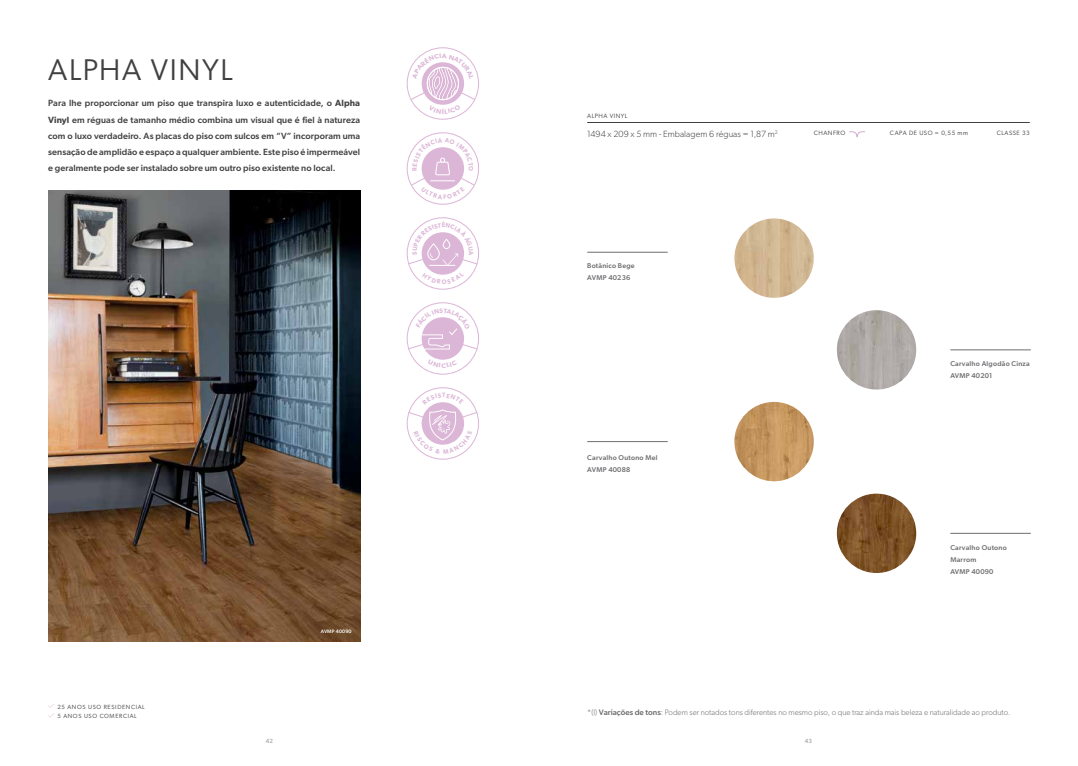
<style>
.page{position:relative;width:1078px;height:766px;background:#fff}
.page>*{position:absolute;margin:0;border:0;box-sizing:border-box;transform-origin:0 0}
.t1{font:30px "Gibson";letter-spacing:.05em;color:#414042}
.t2{font:500 9px/16px "Gibson";letter-spacing:.01em;color:#414042;text-align:justify}
.t3{font:300 9px "Gibson";letter-spacing:.005em;color:#414042}
.t4{font:300 8px "Gibson";color:#6d6e71}
.t5{font:500 7px/12px "Gibson";letter-spacing:.03em;color:#6d6e71}
.t6{font:6.2px "Gibson";letter-spacing:.085em;color:#414042}
.t7{font:6px/9.2px "Gibson";letter-spacing:.11em;color:#414042}
.t8{font:6px "Gibson";color:#939598}
.t9{font:500 5px "Gibson";letter-spacing:.03em;color:#fff}
.s1{font-weight:600}
.s2{font-weight:500}
</style>
<div class="page">
<hr style="left:950px;top:533px;width:80px;height:1px;background:#6d6e71">
<hr style="left:950px;top:349px;width:80px;height:1px;background:#6d6e71">
<hr style="left:587px;top:252px;width:80px;height:1px;background:#6d6e71">
<hr style="left:587px;top:441px;width:80px;height:1px;background:#6d6e71">
<img style="left:734px;top:218px;width:79px;height:80px;border-radius:40px">
<img style="left:836px;top:310px;width:80px;height:79px;border-radius:40px">
<img style="left:734px;top:402px;width:79px;height:79px;border-radius:40px">
<img style="left:836px;top:493px;width:80px;height:80px;border-radius:40px">
<img style="left:48px;top:191px;width:312px;height:450px">
<hr style="left:587px;top:122px;width:442px;height:1px;background:#414042">
<svg style="left:849px;top:131px;width:16px;height:7px"></svg>
<svg style="left:406px;top:132px;width:73px;height:73px"></svg>
<svg style="left:406px;top:47px;width:73px;height:73px"></svg>
<svg style="left:406px;top:217px;width:73px;height:72px"></svg>
<svg style="left:406px;top:302px;width:73px;height:72px"></svg>
<svg style="left:406px;top:387px;width:73px;height:72px"></svg>
<h1 class="t1" style="left:48px;top:52px;width:186px">ALPHA VINYL</h1>
<p class="t2" style="left:48px;top:95px;width:313px">Para lhe proporcionar um piso que transpira luxo e autenticidade, o <span class="s1">Alpha Vinyl</span> em réguas de tamanho médio combina um visual que é fiel à natureza com o luxo verdadeiro. As placas do piso com sulcos em “V” incorporam uma sensação de amplidão e espaço a qualquer ambiente. Este piso é impermeável e geralmente pode ser instalado sobre um outro piso existente no local.</p>
<p class="t7" style="left:57px;top:701px;width:89px">25 ANOS USO RESIDENCIAL<br>5 ANOS USO COMERCIAL</p>
<p class="t9" style="left:321px;top:628px;width:32px">AVMP 40090</p>
<p class="t6" style="left:587px;top:112px;width:42px">ALPHA VINYL</p>
<p class="t3" style="left:587px;top:129px;width:192px">1494 x 209 x 5 mm - Embalagem 6 réguas = 1,87 m<sup>2</sup></p>
<p class="t6" style="left:813px;top:129px;width:33px">CHANFRO</p>
<p class="t6" style="left:889px;top:129px;width:80px">CAPA DE USO = 0,55 mm</p>
<p class="t6" style="left:996px;top:129px;width:34px">CLASSE 33</p>
<p class="t5" style="left:587px;top:259px;width:49px">Botânico Bege<br>AVMP 40236</p>
<p class="t5" style="left:587px;top:451px;width:72px">Carvalho Outono Mel<br>AVMP 40088</p>
<p class="t5" style="left:950px;top:357px;width:81px">Carvalho Algodão Cinza<br>AVMP 40201</p>
<p class="t5" style="left:950px;top:541px;width:58px">Carvalho Outono<br>Marrom<br>AVMP 40090</p>
<p class="t4" style="left:587px;top:707px;width:424px">*(I) <span class="s2">Variações de tons</span>: Podem ser notados tons diferentes no mesmo piso, o que traz ainda mais beleza e naturalidade ao produto.</p>
<p class="t8" style="left:266px;top:737px;width:9px">42</p>
<p class="t8" style="left:804px;top:737px;width:9px">43</p>
</div>
